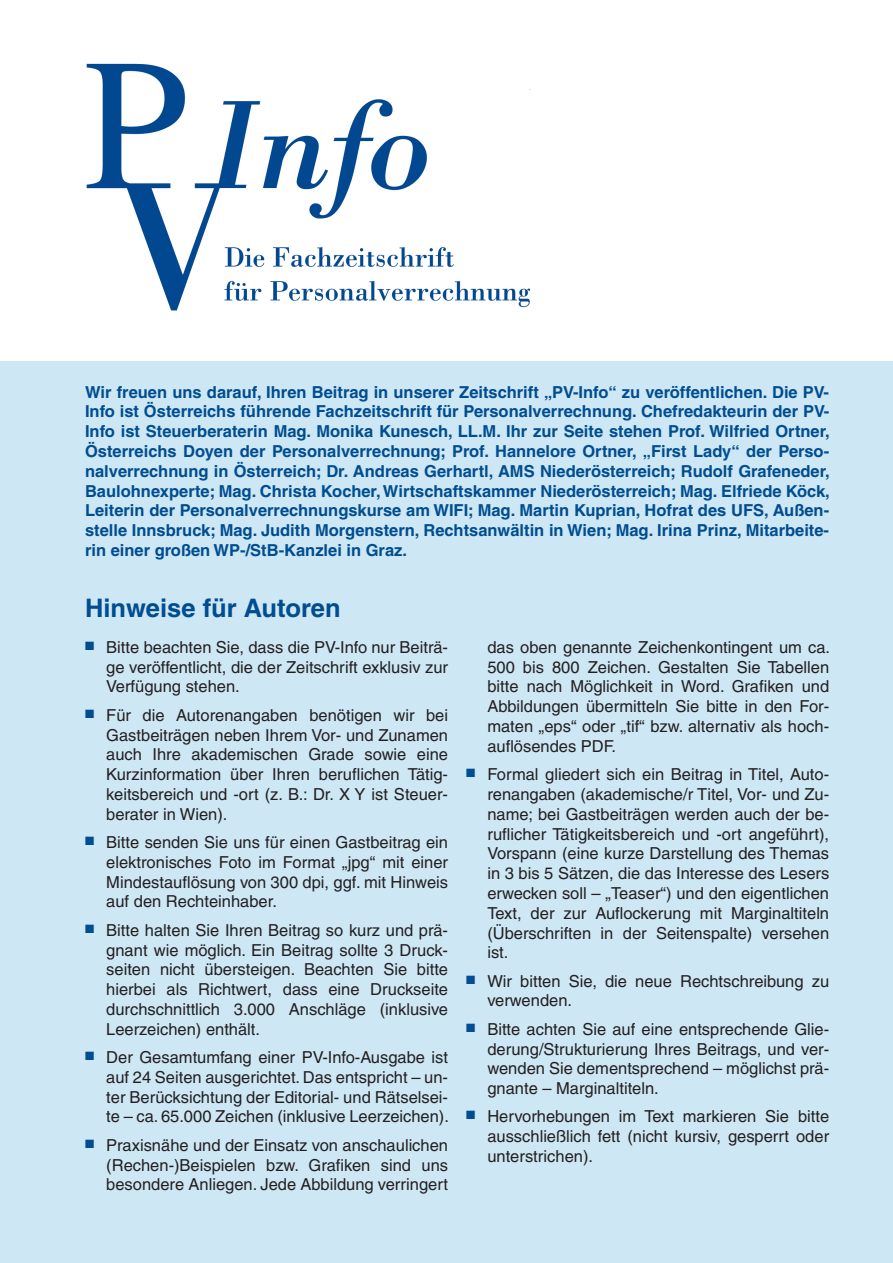
<style>
.page{position:relative;width:893px;height:1263px;background:#fff}
.page>*{position:absolute;margin:0;border:0;box-sizing:border-box;transform-origin:0 0}
.t1{font:700 25.5px "Helvetica LT";color:#004d8f}
.t2{font:16.5px/19.8px "Helvetica LT";color:#231f20;text-align:justify}
.t3{font:700 16.5px/19.8px "Helvetica LT";color:#004d8f;text-align:justify}
</style>
<div class="page">
<div style="left:0;top:361px;width:893px;height:902px;background:#cde7f5"></div>
<img style="left:86px;top:63px;width:445px;height:248px">
<p class="t3" style="left:85px;top:382px;width:746px">Wir freuen uns darauf, Ihren Beitrag in unserer Zeitschrift „PV-Info“ zu veröffentlichen. Die PV-Info ist Österreichs führende Fachzeitschrift für Personalverrechnung. Chefredakteurin der PV-Info ist Steuerberaterin Mag. Monika Kunesch, LL.M. Ihr zur Seite stehen Prof. Wilfried Ortner, Österreichs Doyen der Personalverrechnung; Prof. Hannelore Ortner, „First Lady“ der Perso&shy;nalverrechnung in Österreich; Dr. Andreas Gerhartl, AMS Niederösterreich; Rudolf Grafeneder, Baulohnexperte; Mag. Christa Kocher, Wirtschaftskammer Niederösterreich; Mag. Elfriede Köck, Leiterin der Personalverrechnungskurse am WIFI; Mag. Martin Kuprian, Hofrat des UFS, Außen&shy;stelle Innsbruck; Mag. Judith Morgenstern, Rechtsanwältin in Wien; Mag. Irina Prinz, Mitarbeite&shy;rin einer großen WP-/StB-Kanzlei in Graz.</p>
<h1 class="t1" style="left:85px;top:593px;width:257px">Hinweise für Autoren</h1>
<p class="t2" style="left:106px;top:637px;width:343px;text-indent:-21px"><sup>■</sup> Bitte beachten Sie, dass die PV-Info nur Beiträ&shy;ge veröffentlicht, die der Zeitschrift exklusiv zur Verfügung stehen.</p>
<p class="t2" style="left:106px;top:705px;width:343px;text-indent:-21px"><sup>■</sup> Für die Autorenangaben benötigen wir bei Gastbeiträgen neben Ihrem Vor- und Zunamen auch Ihre akademischen Grade sowie eine Kurzinformation über Ihren beruflichen Tätig&shy;keitsbereich und -ort (z. B.: Dr. X Y ist Steuer&shy;berater in Wien).</p>
<p class="t2" style="left:106px;top:832px;width:343px;text-indent:-21px"><sup>■</sup> Bitte senden Sie uns für einen Gastbeitrag ein elektronisches Foto im Format „jpg“ mit einer Mindestauflösung von 300 dpi, ggf. mit Hinweis auf den Rechteinhaber.</p>
<p class="t2" style="left:106px;top:920px;width:343px;text-indent:-21px"><sup>■</sup> Bitte halten Sie Ihren Beitrag so kurz und prä&shy;gnant wie möglich. Ein Beitrag sollte 3 Druck&shy;seiten nicht übersteigen. Beachten Sie bitte hierbei als Richtwert, dass eine Druckseite durchschnittlich 3.000 Anschläge (inklusive Leerzeichen) enthält.</p>
<p class="t2" style="left:106px;top:1047px;width:344px;text-indent:-21px"><sup>■</sup> Der Gesamtumfang einer PV-Info-Ausgabe ist auf 24 Seiten ausgerichtet. Das entspricht – un&shy;ter Berücksichtung der Editorial- und Rätselsei&shy;te – ca. 65.000 Zeichen (inklusive Leerzeichen).</p>
<p class="t2" style="left:106px;top:1135px;width:343px;text-indent:-21px"><sup>■</sup> Praxisnähe und der Einsatz von anschaulichen (Rechen-)Beispielen bzw. Grafiken sind uns besondere Anliegen. Jede Abbildung verringert</p>
<p class="t2" style="left:487px;top:637px;width:344px">das oben genannte Zeichenkontingent um ca.<br>500 bis 800 Zeichen. Gestalten Sie Tabellen bitte nach Möglichkeit in Word. Grafiken und Abbildungen übermitteln Sie bitte in den For&shy;maten „eps“ oder „tif“ bzw. alternativ als hoch&shy;auflösendes PDF.</p>
<p class="t2" style="left:487px;top:764px;width:343px;text-indent:-21px"><sup>■</sup> Formal gliedert sich ein Beitrag in Titel, Auto&shy;renangaben (akademische/r Titel, Vor- und Zu&shy;name; bei Gastbeiträgen werden auch der be&shy;ruflicher Tätigkeitsbereich und -ort angeführt), Vorspann (eine kurze Darstellung des Themas in 3 bis 5 Sätzen, die das Interesse des Lesers erwecken soll – „Teaser“) und den eigentlichen Text, der zur Auflockerung mit Marginaltiteln (Überschriften in der Seitenspalte) versehen ist.</p>
<p class="t2" style="left:487px;top:971px;width:343px;text-indent:-21px"><sup>■</sup> Wir bitten Sie, die neue Rechtschreibung zu verwenden.</p>
<p class="t2" style="left:487px;top:1019px;width:343px;text-indent:-21px"><sup>■</sup> Bitte achten Sie auf eine entsprechende Glie&shy;derung/Strukturierung Ihres Beitrags, und ver&shy;wenden Sie dementsprechend – möglichst prä&shy;gnante – Marginaltiteln.</p>
<p class="t2" style="left:487px;top:1107px;width:343px;text-indent:-21px"><sup>■</sup> Hervorhebungen im Text markieren Sie bitte ausschließlich fett (nicht kursiv, gesperrt oder unterstrichen).</p>
</div>
